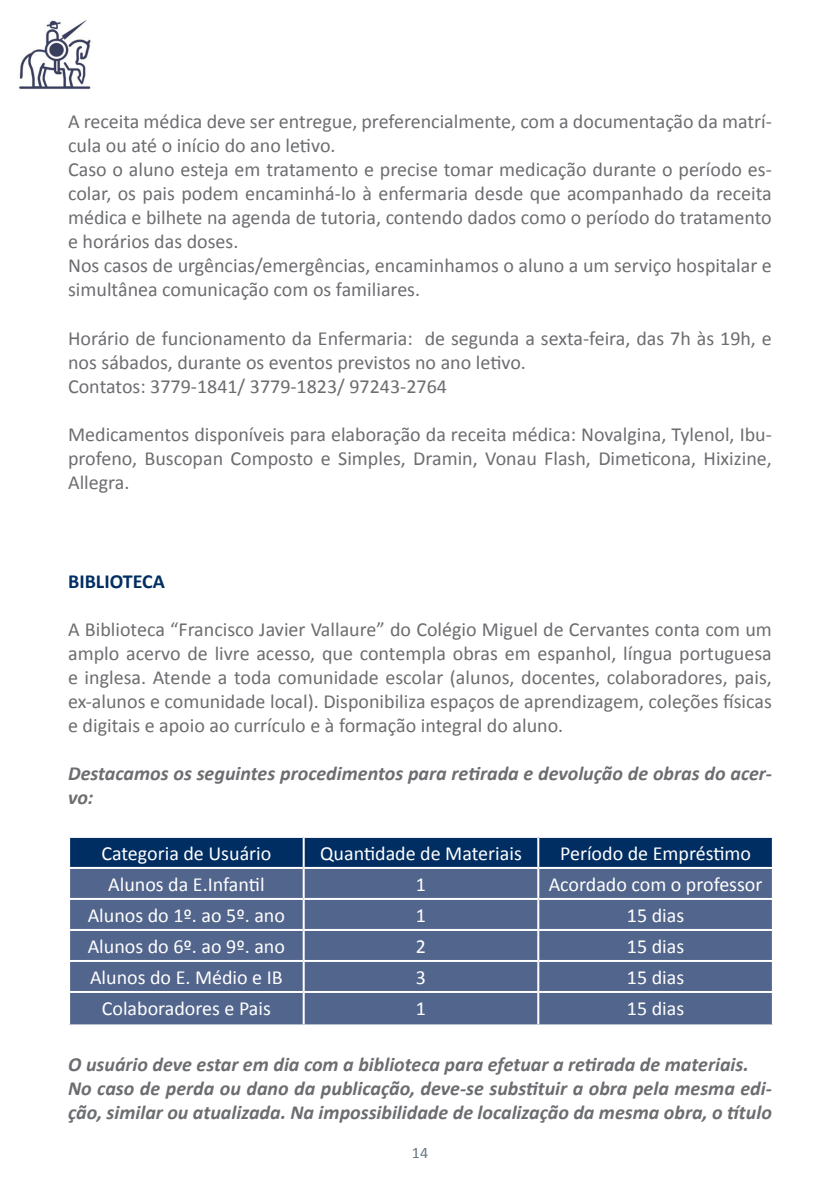
<style>
.page{position:relative;width:840px;height:1191px;background:#fff}
.page>*{position:absolute;margin:0;border:0;box-sizing:border-box;transform-origin:0 0}
.t1{font:20px/24px "Calibri";color:#6c6d70}
.t2{font:italic 700 20px/24px "Calibri";color:#6c6d70}
.t3{font:20px "Calibri";color:#fff}
.t4{font:700 20px "Calibri";color:#002e63}
.t5{font:16px "Calibri";color:#647882}
</style>
<div class="page">
<img style="left:18px;top:20px;width:73px;height:70px">
<div style="left:70px;top:838px;width:701px;height:29px;background:#002e63"></div>
<div style="left:70px;top:869px;width:701px;height:155px;background:#52658c"></div>
<hr style="left:302px;top:838px;width:2px;height:29px;background:#fff">
<hr style="left:537px;top:838px;width:2px;height:29px;background:#fff">
<hr style="left:302px;top:869px;width:2px;height:29px;background:#fff">
<hr style="left:537px;top:869px;width:2px;height:29px;background:#fff">
<hr style="left:68px;top:898px;width:235px;height:2px;background:#fff">
<hr style="left:303px;top:898px;width:235px;height:2px;background:#fff">
<hr style="left:302px;top:900px;width:2px;height:29px;background:#fff">
<hr style="left:538px;top:898px;width:235px;height:2px;background:#fff">
<hr style="left:537px;top:900px;width:2px;height:29px;background:#fff">
<hr style="left:68px;top:929px;width:235px;height:2px;background:#fff">
<hr style="left:303px;top:929px;width:235px;height:2px;background:#fff">
<hr style="left:302px;top:931px;width:2px;height:29px;background:#fff">
<hr style="left:538px;top:929px;width:235px;height:2px;background:#fff">
<hr style="left:537px;top:931px;width:2px;height:29px;background:#fff">
<hr style="left:68px;top:960px;width:235px;height:2px;background:#fff">
<hr style="left:303px;top:960px;width:235px;height:2px;background:#fff">
<hr style="left:302px;top:962px;width:2px;height:29px;background:#fff">
<hr style="left:538px;top:960px;width:235px;height:2px;background:#fff">
<hr style="left:537px;top:962px;width:2px;height:29px;background:#fff">
<hr style="left:68px;top:991px;width:235px;height:2px;background:#fff">
<hr style="left:303px;top:991px;width:235px;height:2px;background:#fff">
<hr style="left:302px;top:993px;width:2px;height:31px;background:#fff">
<hr style="left:538px;top:991px;width:235px;height:2px;background:#fff">
<hr style="left:537px;top:993px;width:2px;height:31px;background:#fff">
<p class="t1" style="left:68px;top:110px;width:704px">A receita médica deve ser entregue, preferencialmente, com a documentação da matrí&shy;cula ou até o início do ano letivo.</p>
<p class="t1" style="left:68px;top:158px;width:704px;text-align:justify">Caso o aluno esteja em tratamento e precise tomar medicação durante o período es&shy;colar, os pais podem encaminhá-lo à enfermaria desde que acompanhado da receita médica e bilhete na agenda de tutoria, contendo dados como o período do tratamento e horários das doses.</p>
<p class="t1" style="left:68px;top:254px;width:705px">Nos casos de urgências/emergências, encaminhamos o aluno a um serviço hospitalar e simultânea comunicação com os familiares.</p>
<p class="t1" style="left:68px;top:326px;width:704px">Horário de funcionamento da Enfermaria: de segunda a sexta-feira, das 7h às 19h, e nos sábados, durante os eventos previstos no ano letivo.</p>
<p class="t1" style="left:68px;top:374px;width:380px">Contatos: 3779-1841/ 3779-1823/ 97243-2764</p>
<p class="t1" style="left:68px;top:422px;width:704px;text-align:justify">Medicamentos disponíveis para elaboração da receita médica: Novalgina, Tylenol, Ibu&shy;profeno, Buscopan Composto e Simples, Dramin, Vonau Flash, Dimeticona, Hixizine, Allegra.</p>
<p class="t4" style="left:68px;top:568px;width:98px">BIBLIOTECA</p>
<p class="t1" style="left:68px;top:617px;width:704px;text-align:justify">A Biblioteca “Francisco Javier Vallaure” do Colégio Miguel de Cervantes conta com um amplo acervo de livre acesso, que contempla obras em espanhol, língua portuguesa e inglesa. Atende a toda comunidade escolar (alunos, docentes, colaboradores, pais, ex-alunos e comunidade local). Disponibiliza espaços de aprendizagem, coleções físicas e digitais e apoio ao currículo e à formação integral do aluno.</p>
<p class="t2" style="left:68px;top:761px;width:704px">Destacamos os seguintes procedimentos para retirada e devolução de obras do acer&shy;vo:</p>
<p class="t3" style="left:101px;top:840px;width:171px">Categoria de Usuário</p>
<p class="t3" style="left:320px;top:840px;width:203px">Quantidade de Materiais</p>
<p class="t3" style="left:559px;top:840px;width:192px">Período de Empréstimo</p>
<p class="t3" style="left:108px;top:871px;width:158px">Alunos da E.Infantil</p>
<p class="t3" style="left:415px;top:871px;width:12px">1</p>
<p class="t3" style="left:548px;top:871px;width:215px">Acordado com o professor</p>
<p class="t3" style="left:88px;top:902px;width:199px">Alunos do 1º. ao 5º. ano</p>
<p class="t3" style="left:415px;top:902px;width:12px">1</p>
<p class="t3" style="left:626px;top:902px;width:59px">15 dias</p>
<p class="t3" style="left:88px;top:933px;width:199px">Alunos do 6º. ao 9º. ano</p>
<p class="t3" style="left:415px;top:933px;width:12px">2</p>
<p class="t3" style="left:626px;top:933px;width:59px">15 dias</p>
<p class="t3" style="left:90px;top:964px;width:194px">Alunos do E. Médio e IB</p>
<p class="t3" style="left:415px;top:964px;width:12px">3</p>
<p class="t3" style="left:626px;top:964px;width:59px">15 dias</p>
<p class="t3" style="left:102px;top:995px;width:170px">Colaboradores e Pais</p>
<p class="t3" style="left:415px;top:995px;width:12px">1</p>
<p class="t3" style="left:626px;top:995px;width:59px">15 dias</p>
<p class="t2" style="left:68px;top:1052px;width:681px">O usuário deve estar em dia com a biblioteca para efetuar a retirada de materiais.</p>
<p class="t2" style="left:68px;top:1076px;width:704px">No caso de perda ou dano da publicação, deve-se substituir a obra pela mesma edi&shy;ção, similar ou atualizada. Na impossibilidade de localização da mesma obra, o título</p>
<p class="t5" style="left:411px;top:1142px;width:18px">14</p>
</div>
